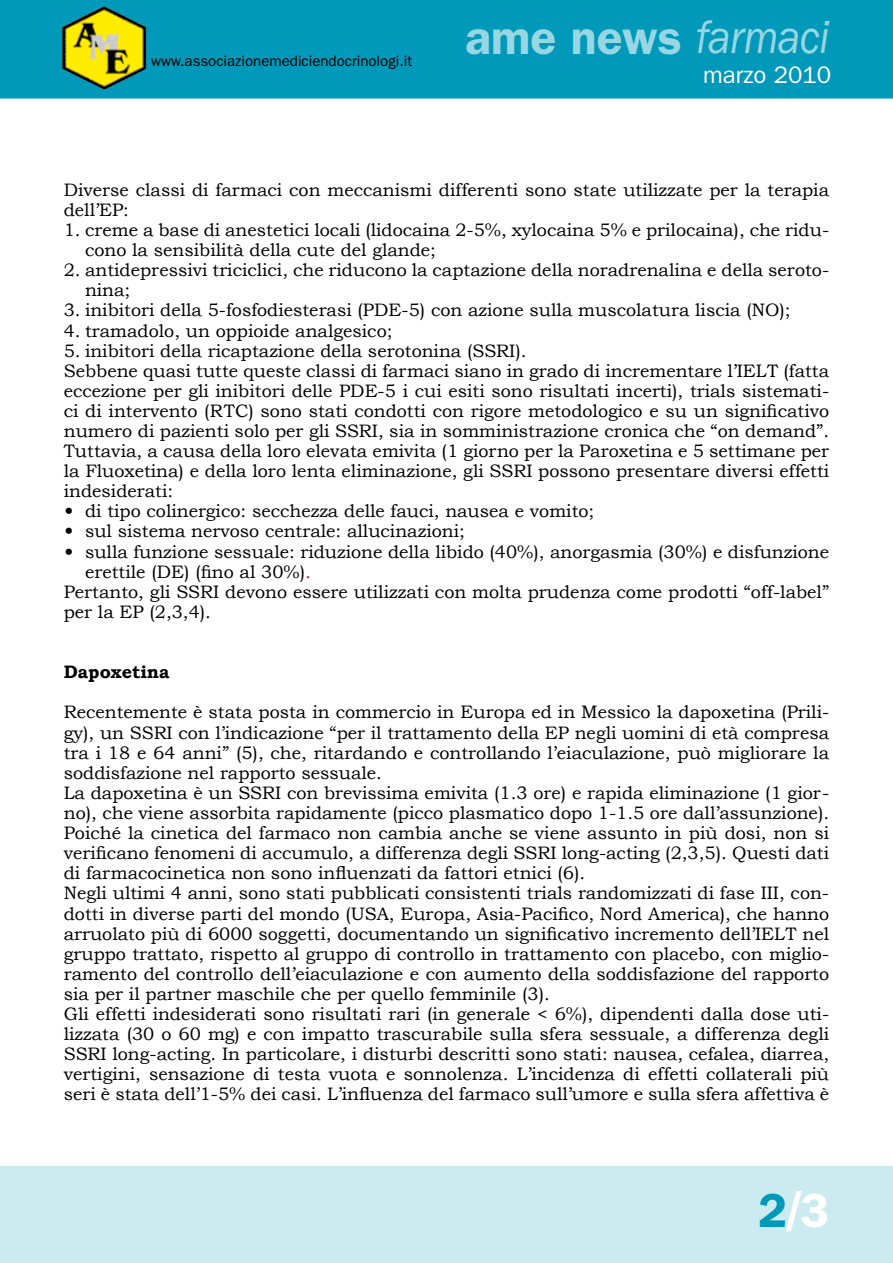
<style>
.page{position:relative;width:893px;height:1263px;background:#fff}
.page>*{position:absolute;margin:0;border:0;box-sizing:border-box;transform-origin:0 0}
.t1{font:600 48px "ITC Franklin Gothic Std";color:#99d6e3}
.t2{font:600 48px "ITC Franklin Gothic Std";color:#0099ba}
.t3{font:24px "ITC Franklin Gothic Std";color:#fff}
.t4{font:18px/20.1px "Bookman Old Style";color:#000}
.t5{font:700 18px "Bookman Old Style";color:#000}
.t6{font:15px "ITC Franklin Gothic Std";color:#000}
.s1{font-weight:400;font-style:italic}
.s2{font-family:"Futura Std";font-weight:300;font-size:16.5px}
.s3{color:#f00}
.s4{font-family:"Helvetica LT Std";font-weight:900;font-stretch:condensed;color:#fff}
.s5{color:#fff}
</style>
<div class="page">
<div style="left:0;top:1167px;width:893px;height:96px;background:#ccebf1"></div>
<div style="left:0;top:0;width:893px;height:99px;background:#0099ba"></div>
<img style="left:62px;top:6px;width:84px;height:84px">
<p class="t6" style="left:151px;top:53px;width:262px">www.associazionemediciendocrinologi.it</p>
<h1 class="t1" style="left:465px;top:9px;width:365px">ame news <span class="s1">farmaci</span></h1>
<h2 class="t3" style="left:703px;top:61px;width:130px">marzo 2010</h2>
<p class="t4" style="left:64px;top:180px;width:767px">Diverse classi di farmaci con meccanismi differenti sono state utilizzate per la terapia dell’EP:</p>
<p class="t4" style="left:85px;top:220px;width:746px;text-indent:-21px">1. creme a base di anestetici locali (lidocaina 2-5%, xylocaina 5% e prilocaina), che ridu&shy;cono la sensibilità della cute del glande;</p>
<p class="t4" style="left:85px;top:260px;width:746px;text-indent:-21px">2. antidepressivi triciclici, che riducono la captazione della noradrenalina e della seroto&shy;nina;</p>
<p class="t4" style="left:64px;top:300px;width:728px">3. inibitori della 5-fosfodiesterasi (PDE-5) con azione sulla muscolatura liscia (NO);</p>
<p class="t4" style="left:64px;top:320px;width:330px">4. tramadolo, un oppioide analgesico;</p>
<p class="t4" style="left:64px;top:340px;width:767px">5. inibitori della ricaptazione della serotonina (SSRI).<br>Sebbene quasi tutte queste classi di farmaci siano in grado di incrementare l’IELT (fatta eccezione per gli inibitori delle PDE-5 i cui esiti sono risultati incerti), trials sistemati&shy;ci di intervento (RTC) sono stati condotti con rigore metodologico e su un significativo numero di pazienti solo per gli SSRI, sia in somministrazione cronica che “on demand”.<br>Tuttavia, a causa della loro elevata emivita (1 giorno per la Paroxetina e 5 settimane per la Fluoxetina) e della loro lenta eliminazione, gli SSRI possono presentare diversi effetti indesiderati:</p>
<p class="t4" style="left:64px;top:501px;width:532px"><span class="s2">•</span> di tipo colinergico: secchezza delle fauci, nausea e vomito;</p>
<p class="t4" style="left:64px;top:521px;width:403px"><span class="s2">•</span> sul sistema nervoso centrale: allucinazioni;</p>
<p class="t4" style="left:64px;top:541px;width:767px"><span class="s2">•</span> sulla funzione sessuale: riduzione della libido (40%), anorgasmia (30%) e disfunzione</p>
<p class="t4" style="left:85px;top:561px;width:227px">erettile (DE) (fino al 30%)<span class="s3">.</span></p>
<p class="t4" style="left:64px;top:582px;width:767px">Pertanto, gli SSRI devono essere utilizzati con molta prudenza come prodotti “off-label”</p>
<p class="t4" style="left:64px;top:602px;width:149px">per la EP (2,3,4).</p>
<p class="t5" style="left:64px;top:661px;width:107px">Dapoxetina</p>
<p class="t4" style="left:64px;top:702px;width:767px">Recentemente è stata posta in commercio in Europa ed in Messico la dapoxetina (Prili&shy;gy), un SSRI con l’indicazione “per il trattamento della EP negli uomini di età compresa tra i 18 e 64 anni” (5), che, ritardando e controllando l’eiaculazione, può migliorare la soddisfazione nel rapporto sessuale.<br>La dapoxetina è un SSRI con brevissima emivita (1.3 ore) e rapida eliminazione (1 gior&shy;no), che viene assorbita rapidamente (picco plasmatico dopo 1-1.5 ore dall’assunzione).<br>Poiché la cinetica del farmaco non cambia anche se viene assunto in più dosi, non si verificano fenomeni di accumulo, a differenza degli SSRI long-acting (2,3,5). Questi dati di farmacocinetica non sono influenzati da fattori etnici (6).<br>Negli ultimi 4 anni, sono stati pubblicati consistenti trials randomizzati di fase III, con&shy;dotti in diverse parti del mondo (USA, Europa, Asia-Pacifico, Nord America), che hanno arruolato più di 6000 soggetti, documentando un significativo incremento dell’IELT nel gruppo trattato, rispetto al gruppo di controllo in trattamento con placebo, con miglio&shy;ramento del controllo dell’eiaculazione e con aumento della soddisfazione del rapporto sia per il partner maschile che per quello femminile (3).<br>Gli effetti indesiderati sono risultati rari (in generale &lt; 6%), dipendenti dalla dose uti&shy;lizzata (30 o 60 mg) e con impatto trascurabile sulla sfera sessuale, a differenza degli SSRI long-acting. In particolare, i disturbi descritti sono stati: nausea, cefalea, diarrea, vertigini, sensazione di testa vuota e sonnolenza. L’incidenza di effetti collaterali più seri è stata dell’1-5% dei casi. L’influenza del farmaco sull’umore e sulla sfera affettiva è</p>
<h1 class="t2" style="left:758px;top:1182px;width:72px">2<span class="s4">/</span><span class="s5">3</span></h1>
</div>
